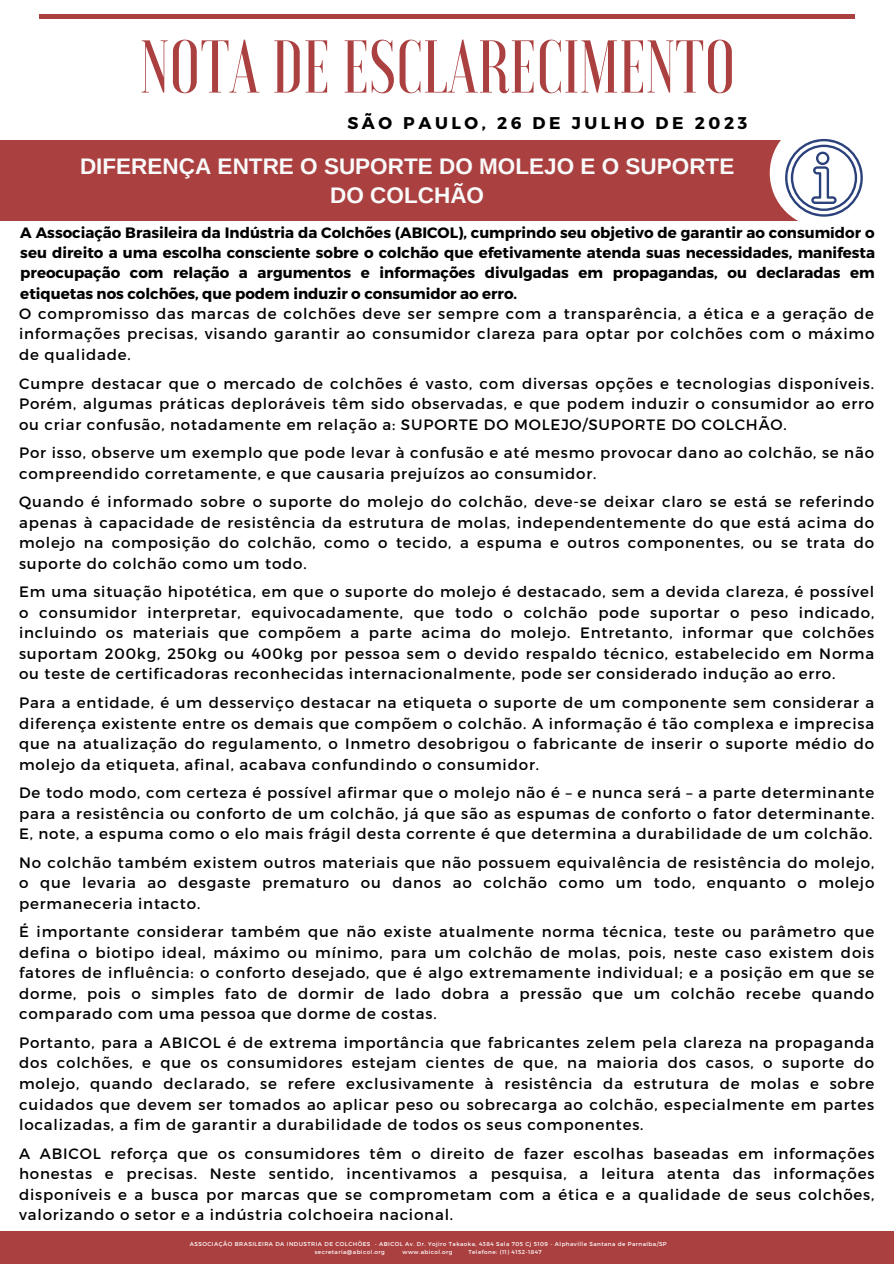
<style>
.page{position:relative;width:894px;height:1264px;background:#fff}
.page>*{position:absolute;margin:0;border:0;box-sizing:border-box;transform-origin:0 0}
.t1{font:500 74.55px "Voga";color:#ab4040}
.t2{font:700 22.5px/29.2px "Arimo";color:#f9fafa;text-align:center}
.t3{font:700 16.95px "Montserrat";letter-spacing:.21em;color:#000}
.t4{font:15px/20.5px "Montserrat";letter-spacing:.055em;color:#000;text-align:justify}
.t5{font:700 15px/20.2px "Montserrat";color:#000;text-align:justify}
.t6{font:5.7px "Montserrat";letter-spacing:.08em;color:#fff}
</style>
<div class="page">
<hr style="left:39px;top:15px;width:815px;height:3px;background:#ab4040">
<div style="left:0;top:1231px;width:893px;height:32px;background:#ab4040"></div>
<div style="left:0;top:140px;width:802px;height:80px;background:#ab4040"></div>
<div style="left:769px;top:118px;width:109px;height:110px;background:#fff;border-radius:50%"></div>
<svg style="left:784px;top:139px;width:78px;height:78px"></svg>
<p class="t1" style="left:140px;top:30px;width:597px">NOTA DE ESCLARECIMENTO</p>
<p class="t3" style="left:347px;top:112px;width:401px">SÃO PAULO, 26 DE JULHO DE 2023</p>
<p class="t2" style="left:80px;top:151px;width:655px">DIFERENÇA ENTRE O SUPORTE DO MOLEJO E O SUPORTE<br>DO COLCHÃO</p>
<p class="t5" style="left:20px;top:222px;width:856px">A Associação Brasileira da Indústria da Colchões (ABICOL), cumprindo seu objetivo de garantir ao consumidor o seu direito a uma escolha consciente sobre o colchão que efetivamente atenda suas necessidades, manifesta preocupação com relação a argumentos e informações divulgadas em propagandas, ou declaradas em etiquetas nos colchões, que podem induzir o consumidor ao erro.</p>
<p class="t4" style="left:19px;top:302px;width:856px">O compromisso das marcas de colchões deve ser sempre com a transparência, a ética e a geração de informações precisas, visando garantir ao consumidor clareza para optar por colchões com o máximo de qualidade.</p>
<p class="t4" style="left:19px;top:372px;width:856px">Cumpre destacar que o mercado de colchões é vasto, com diversas opções e tecnologias disponíveis.<br>Porém, algumas práticas deploráveis têm sido observadas, e que podem induzir o consumidor ao erro ou criar confusão, notadamente em relação a: SUPORTE DO MOLEJO/SUPORTE DO COLCHÃO.</p>
<p class="t4" style="left:19px;top:442px;width:856px">Por isso, observe um exemplo que pode levar à confusão e até mesmo provocar dano ao colchão, se não compreendido corretamente, e que causaria prejuízos ao consumidor.</p>
<p class="t4" style="left:19px;top:491px;width:856px">Quando é informado sobre o suporte do molejo do colchão, deve-se deixar claro se está se referindo apenas à capacidade de resistência da estrutura de molas, independentemente do que está acima do molejo na composição do colchão, como o tecido, a espuma e outros componentes, ou se trata do suporte do colchão como um todo.</p>
<p class="t4" style="left:19px;top:581px;width:856px">Em uma situação hipotética, em que o suporte do molejo é destacado, sem a devida clareza, é possível o consumidor interpretar, equivocadamente, que todo o colchão pode suportar o peso indicado, incluindo os materiais que compõem a parte acima do molejo. Entretanto, informar que colchões suportam 200kg, 250kg ou 400kg por pessoa sem o devido respaldo técnico, estabelecido em Norma ou teste de certificadoras reconhecidas internacionalmente, pode ser considerado indução ao erro.</p>
<p class="t4" style="left:19px;top:691px;width:856px">Para a entidade, é um desserviço destacar na etiqueta o suporte de um componente sem considerar a diferença existente entre os demais que compõem o colchão. A informação é tão complexa e imprecisa que na atualização do regulamento, o Inmetro desobrigou o fabricante de inserir o suporte médio do molejo da etiqueta, afinal, acabava confundindo o consumidor.</p>
<p class="t4" style="left:19px;top:781px;width:856px">De todo modo, com certeza é possível afirmar que o molejo não é – e nunca será – a parte determinante para a resistência ou conforto de um colchão, já que são as espumas de conforto o fator determinante.<br>E, note, a espuma como o elo mais frágil desta corrente é que determina a durabilidade de um colchão.</p>
<p class="t4" style="left:19px;top:851px;width:856px">No colchão também existem outros materiais que não possuem equivalência de resistência do molejo, o que levaria ao desgaste prematuro ou danos ao colchão como um todo, enquanto o molejo permaneceria intacto.</p>
<p class="t4" style="left:19px;top:920px;width:856px">É importante considerar também que não existe atualmente norma técnica, teste ou parâmetro que defina o biotipo ideal, máximo ou mínimo, para um colchão de molas, pois, neste caso existem dois fatores de influência: o conforto desejado, que é algo extremamente individual; e a posição em que se dorme, pois o simples fato de dormir de lado dobra a pressão que um colchão recebe quando comparado com uma pessoa que dorme de costas.</p>
<p class="t4" style="left:19px;top:1031px;width:856px">Portanto, para a ABICOL é de extrema importância que fabricantes zelem pela clareza na propaganda dos colchões, e que os consumidores estejam cientes de que, na maioria dos casos, o suporte do molejo, quando declarado, se refere exclusivamente à resistência da estrutura de molas e sobre cuidados que devem ser tomados ao aplicar peso ou sobrecarga ao colchão, especialmente em partes localizadas, a fim de garantir a durabilidade de todos os seus componentes.</p>
<p class="t4" style="left:19px;top:1142px;width:856px">A ABICOL reforça que os consumidores têm o direito de fazer escolhas baseadas em informações honestas e precisas. Neste sentido, incentivamos a pesquisa, a leitura atenta das informações disponíveis e a busca por marcas que se comprometam com a ética e a qualidade de seus colchões, valorizando o setor e a indústria colchoeira nacional.</p>
<p class="t6" style="left:190px;top:1240px;width:478px">ASSOCIAÇÃO BRASILEIRA DA INDUSTRIA DE COLCHÕES - ABICOL Av. Dr. Yojiro Takaoka, 4384 Sala 705 Cj 5109 - Alphaville Santana de Parnaíba/SP</p>
<p class="t6" style="left:315px;top:1247px;width:71px">secretaria@abicol.org</p>
<p class="t6" style="left:402px;top:1247px;width:52px">www.abicol.org</p>
<p class="t6" style="left:468px;top:1247px;width:75px">Telefone: (11) 4152-1847</p>
</div>
